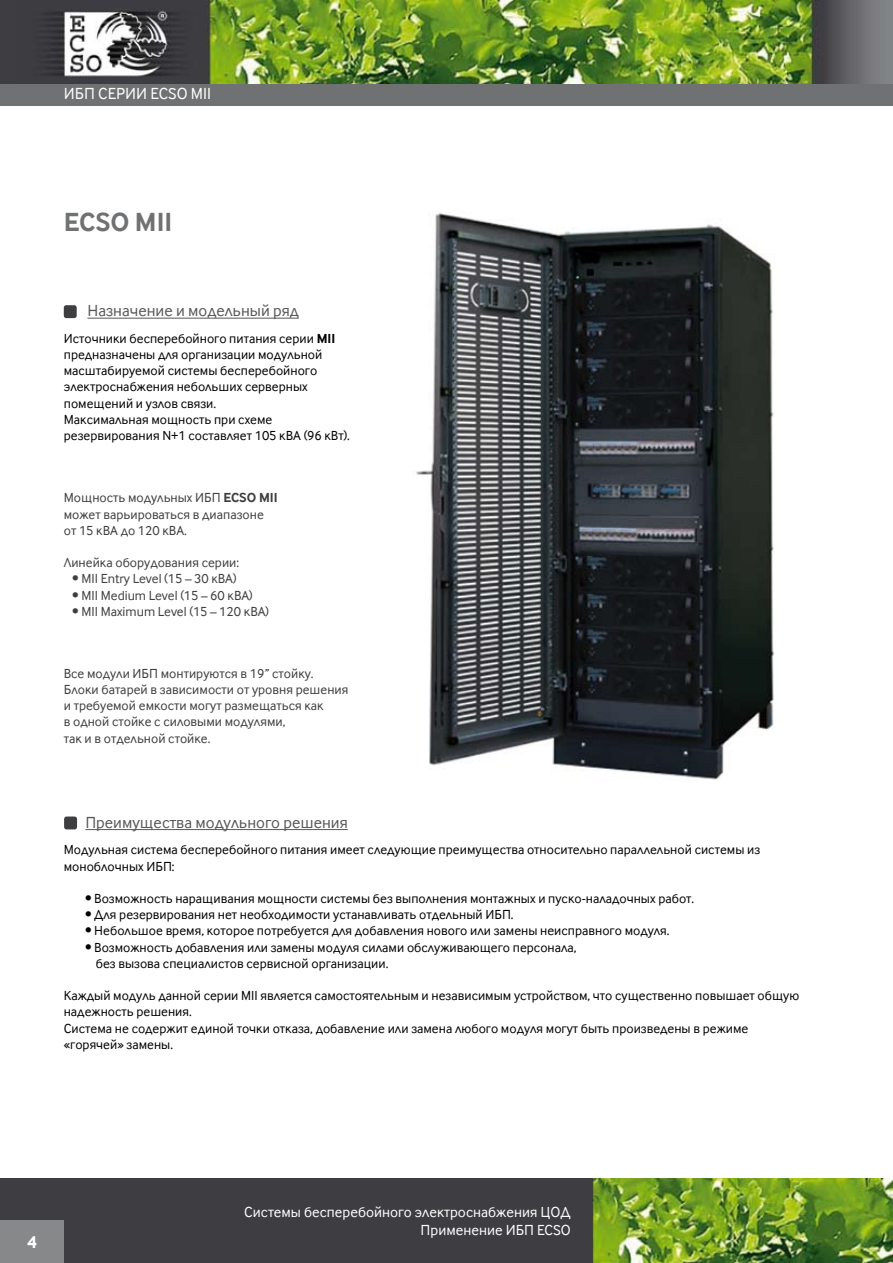
<style>
.page{position:relative;width:893px;height:1263px;background:#fff}
.page>*{position:absolute;margin:0;border:0;box-sizing:border-box;transform-origin:0 0}
.t1{font:700 27px "Yota Inter Face";color:#707173}
.t2{font:700 18px "Yota Inter Face";color:#fff}
.t3{font:16.5px "Yota Inter Face";color:#58585a}
.t4{font:16.5px "Yota Inter Face";color:#fff}
.t5{font:15px/18px "Yota Inter Face";color:#fff;text-align:right}
.t6{font:13.5px/16.2px "Yota Inter Face";color:#000}
.t7{font:13.5px/16.2px "Yota Inter Face";color:#3e3e40}
.s1{font-weight:700}
.s2{font-size:12px}
</style>
<div class="page">
<img style="left:416px;top:213px;width:359px;height:567px">
<div style="left:0;top:0;width:38px;height:95px;background:#3e3d42"></div>
<img style="left:38px;top:0;width:855px;height:84px">
<div style="left:0;top:84px;width:893px;height:21px;background:#707173"></div>
<hr style="left:87px;top:318px;width:212px;height:1px;background:#58585a">
<hr style="left:85px;top:829px;width:263px;height:1px;background:#58585a">
<div style="left:64px;top:816px;width:13px;height:13px;background:#3e3e40;border-radius:3px"></div>
<div style="left:64px;top:305px;width:13px;height:13px;background:#3e3e40;border-radius:3px"></div>
<div style="left:0;top:1179px;width:629px;height:84px;background:#3e3d42"></div>
<img style="left:593px;top:1179px;width:300px;height:84px">
<div style="left:0;top:1220px;width:64px;height:43px;background:#87888a"></div>
<p class="t4" style="left:64px;top:84px;width:149px">ИБП СЕРИИ ECSO MII</p>
<h1 class="t1" style="left:64px;top:206px;width:110px">ECSO MII</h1>
<p class="t3" style="left:87px;top:301px;width:213px">Назначение и модельный ряд</p>
<p class="t6" style="left:64px;top:330px;width:288px">Источники бесперебойного питания серии <span class="s1">MII </span>предназначены для организации модульной масштабируемой системы бесперебойного электроснабжения небольших серверных помещений и узлов связи.<br>Максимальная мощность при схеме резервирования N+1 составляет 105 кВА (96 кВт).</p>
<p class="t7" style="left:64px;top:490px;width:215px">Мощность модульных ИБП <span class="s1">ECSO MII </span>может варьироваться в диапазоне от 15 кВА до 120 кВА.</p>
<p class="t7" style="left:64px;top:554px;width:177px">Линейка оборудования серии:</p>
<p class="t7" style="left:72px;top:571px;width:166px">• MII Entry Level (15 <span class="s2">–</span> 30 кВА)</p>
<p class="t7" style="left:72px;top:587px;width:182px">• MII Medium Level (15 <span class="s2">–</span> 60 кВА)</p>
<p class="t7" style="left:72px;top:603px;width:198px">• MII Maximum Level (15 <span class="s2">–</span> 120 кВА)</p>
<p class="t7" style="left:64px;top:665px;width:286px">Все модули ИБП монтируются в 19” стойку.<br>Блоки батарей в зависимости от уровня решения и требуемой емкости могут размещаться как<br>в одной стойке с силовыми модулями,<br>так и в отдельной стойке.</p>
<p class="t3" style="left:85px;top:813px;width:264px">Преимущества модульного решения</p>
<p class="t6" style="left:64px;top:842px;width:698px">Модульная система бесперебойного питания имеет следующие преимущества относительно параллельной системы из моноблочных ИБП:</p>
<p class="t6" style="left:85px;top:890px;width:611px">• Возможность наращивания мощности системы без выполнения монтажных и пуско-наладочных работ.</p>
<p class="t6" style="left:85px;top:906px;width:430px">• Для резервирования нет необходимости устанавливать отдельный ИБП.</p>
<p class="t6" style="left:85px;top:923px;width:586px">• Небольшое время, которое потребуется для добавления нового или замены неисправного модуля.</p>
<p class="t6" style="left:96px;top:939px;width:482px;text-indent:-11px">• Возможность добавления или замены модуля силами обслуживающего персонала, без вызова специалистов сервисной организации.</p>
<p class="t6" style="left:64px;top:987px;width:737px">Каждый модуль данной серии MII является самостоятельным и независимым устройством, что существенно повышает общую надежность решения.<br>Система не содержит единой точки отказа, добавление или замена любого модуля могут быть произведены в режиме «горячей» замены.</p>
<h2 class="t2" style="left:27px;top:1231px;width:11px">4</h2>
<p class="t5" style="left:244px;top:1202px;width:328px">Системы бесперебойного электроснабжения ЦОД<br>Применение ИБП ECSO</p>
</div>
